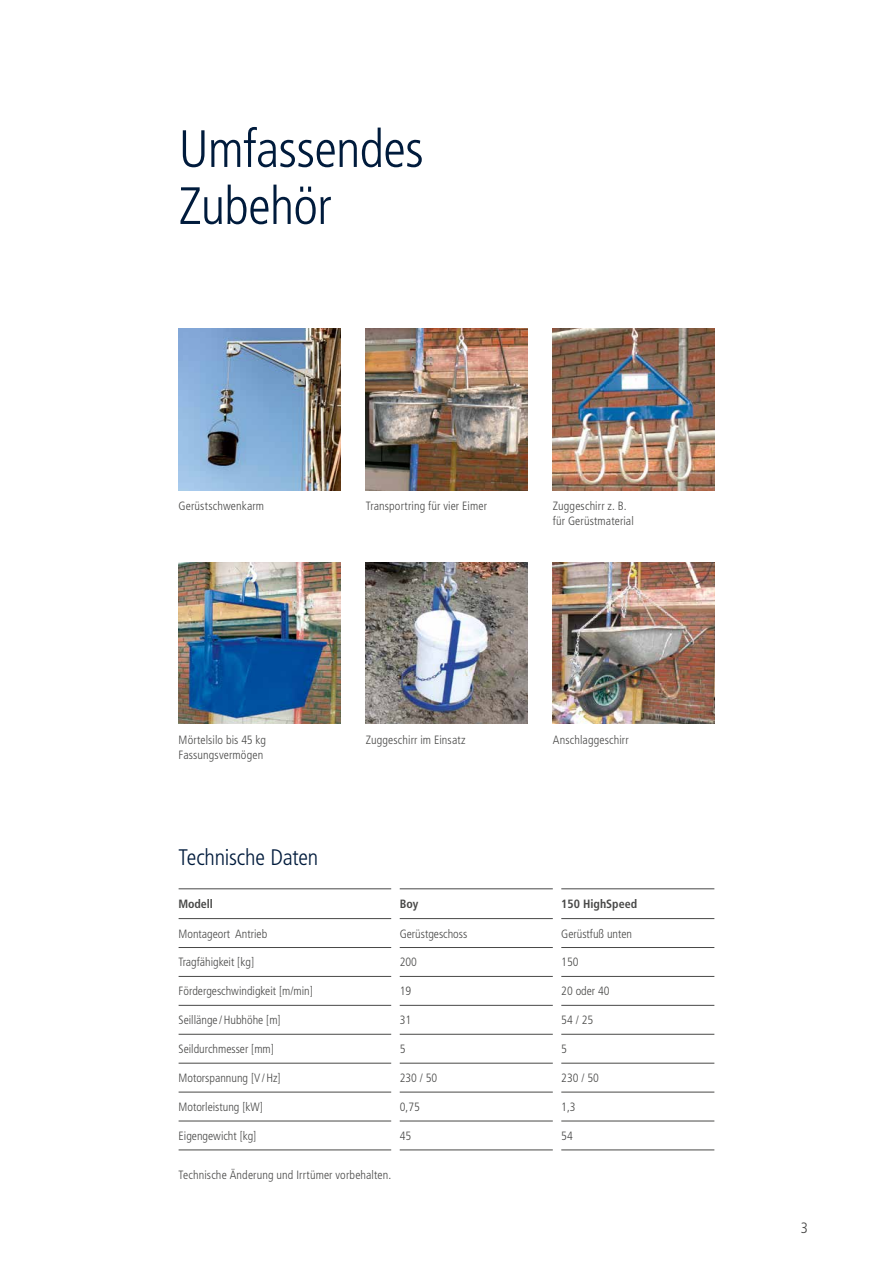
<style>
.page{position:relative;width:893px;height:1263px;background:#fff}
.page>*{position:absolute;margin:0;border:0;box-sizing:border-box;transform-origin:0 0}
.t1{font:300 condensed 52.5px/57px "Frutiger";letter-spacing:-.015em;color:#001b3c}
.t2{font:300 condensed 22.5px "Frutiger";letter-spacing:-.01em;color:#001b3c}
.t3{font:300 condensed 15px "Frutiger";color:#484847}
.t4{font:300 condensed 12px/15px "Frutiger";color:#484847}
.t5{font:700 condensed 12px "Frutiger";color:#484847}
</style>
<div class="page">
<img style="left:179px;top:328px;width:161px;height:162px">
<img style="left:179px;top:562px;width:161px;height:162px">
<img style="left:366px;top:328px;width:161px;height:162px">
<img style="left:366px;top:562px;width:161px;height:162px">
<img style="left:553px;top:328px;width:161px;height:162px">
<img style="left:553px;top:562px;width:161px;height:162px">
<hr style="left:179px;top:888px;width:212px;height:1px;background:#484847">
<hr style="left:400px;top:888px;width:153px;height:1px;background:#484847">
<hr style="left:561px;top:888px;width:153px;height:1px;background:#484847">
<hr style="left:179px;top:918px;width:212px;height:1px;background:#484847">
<hr style="left:400px;top:918px;width:153px;height:1px;background:#484847">
<hr style="left:561px;top:918px;width:153px;height:1px;background:#484847">
<hr style="left:179px;top:947px;width:212px;height:1px;background:#484847">
<hr style="left:179px;top:976px;width:212px;height:1px;background:#484847">
<hr style="left:179px;top:1005px;width:212px;height:1px;background:#484847">
<hr style="left:179px;top:1034px;width:212px;height:1px;background:#484847">
<hr style="left:179px;top:1063px;width:212px;height:1px;background:#484847">
<hr style="left:179px;top:1092px;width:212px;height:1px;background:#484847">
<hr style="left:179px;top:1120px;width:212px;height:1px;background:#484847">
<hr style="left:179px;top:1149px;width:212px;height:1px;background:#484847">
<hr style="left:400px;top:947px;width:153px;height:1px;background:#484847">
<hr style="left:400px;top:976px;width:153px;height:1px;background:#484847">
<hr style="left:400px;top:1005px;width:153px;height:1px;background:#484847">
<hr style="left:400px;top:1034px;width:153px;height:1px;background:#484847">
<hr style="left:400px;top:1063px;width:153px;height:1px;background:#484847">
<hr style="left:400px;top:1092px;width:153px;height:1px;background:#484847">
<hr style="left:400px;top:1120px;width:153px;height:1px;background:#484847">
<hr style="left:400px;top:1149px;width:153px;height:1px;background:#484847">
<hr style="left:561px;top:947px;width:153px;height:1px;background:#484847">
<hr style="left:561px;top:976px;width:153px;height:1px;background:#484847">
<hr style="left:561px;top:1005px;width:153px;height:1px;background:#484847">
<hr style="left:561px;top:1034px;width:153px;height:1px;background:#484847">
<hr style="left:561px;top:1063px;width:153px;height:1px;background:#484847">
<hr style="left:561px;top:1092px;width:153px;height:1px;background:#484847">
<hr style="left:561px;top:1120px;width:153px;height:1px;background:#484847">
<hr style="left:561px;top:1149px;width:153px;height:1px;background:#484847">
<h1 class="t1" style="left:179px;top:121px;width:247px">Umfassendes<br>Zubehör</h1>
<p class="t4" style="left:179px;top:498px;width:87px">Gerüstschwenkarm</p>
<p class="t4" style="left:366px;top:498px;width:123px">Transportring für vier Eimer</p>
<p class="t4" style="left:553px;top:498px;width:82px">Zuggeschirr z. B. für Gerüstmaterial</p>
<p class="t4" style="left:179px;top:732px;width:89px">Mörtelsilo bis 45 kg<br>Fassungsvermögen</p>
<h2 class="t2" style="left:179px;top:844px;width:141px">Technische Daten</h2>
<p class="t4" style="left:366px;top:732px;width:101px">Zuggeschirr im Einsatz</p>
<p class="t4" style="left:553px;top:732px;width:77px">Anschlaggeschirr</p>
<p class="t5" style="left:179px;top:897px;width:36px">Modell</p>
<p class="t5" style="left:400px;top:897px;width:20px">Boy</p>
<p class="t5" style="left:561px;top:897px;width:77px">150 HighSpeed</p>
<p class="t4" style="left:179px;top:926px;width:90px">Montageort Antrieb</p>
<p class="t4" style="left:400px;top:926px;width:69px">Gerüstgeschoss</p>
<p class="t4" style="left:561px;top:926px;width:72px">Gerüstfuß unten</p>
<p class="t4" style="left:179px;top:955px;width:77px">Tragfähigkeit [kg]</p>
<p class="t4" style="left:400px;top:955px;width:19px">200</p>
<p class="t4" style="left:561px;top:955px;width:19px">150</p>
<p class="t4" style="left:179px;top:984px;width:136px">Fördergeschwindigkeit [m/min]</p>
<p class="t4" style="left:400px;top:984px;width:13px">19</p>
<p class="t4" style="left:561px;top:984px;width:50px">20 oder 40</p>
<p class="t4" style="left:179px;top:1013px;width:104px">Seillänge /Hubhöhe [m]</p>
<p class="t4" style="left:400px;top:1013px;width:13px">31</p>
<p class="t4" style="left:561px;top:1013px;width:33px">54 / 25</p>
<p class="t4" style="left:179px;top:1042px;width:97px">Seildurchmesser [mm]</p>
<p class="t4" style="left:400px;top:1042px;width:7px">5</p>
<p class="t4" style="left:561px;top:1042px;width:7px">5</p>
<p class="t4" style="left:179px;top:1070px;width:104px">Motorspannung [V/Hz]</p>
<p class="t4" style="left:400px;top:1070px;width:39px">230 / 50</p>
<p class="t4" style="left:561px;top:1070px;width:39px">230 / 50</p>
<p class="t4" style="left:179px;top:1099px;width:86px">Motorleistung [kW]</p>
<p class="t4" style="left:400px;top:1099px;width:22px">0,75</p>
<p class="t4" style="left:561px;top:1099px;width:16px">1,3</p>
<p class="t4" style="left:179px;top:1128px;width:79px">Eigengewicht [kg]</p>
<p class="t4" style="left:400px;top:1128px;width:13px">45</p>
<p class="t4" style="left:561px;top:1128px;width:13px">54</p>
<p class="t4" style="left:179px;top:1167px;width:214px">Technische Änderung und Irrtümer vorbehalten.</p>
<p class="t3" style="left:801px;top:1219px;width:9px">3</p>
</div>
